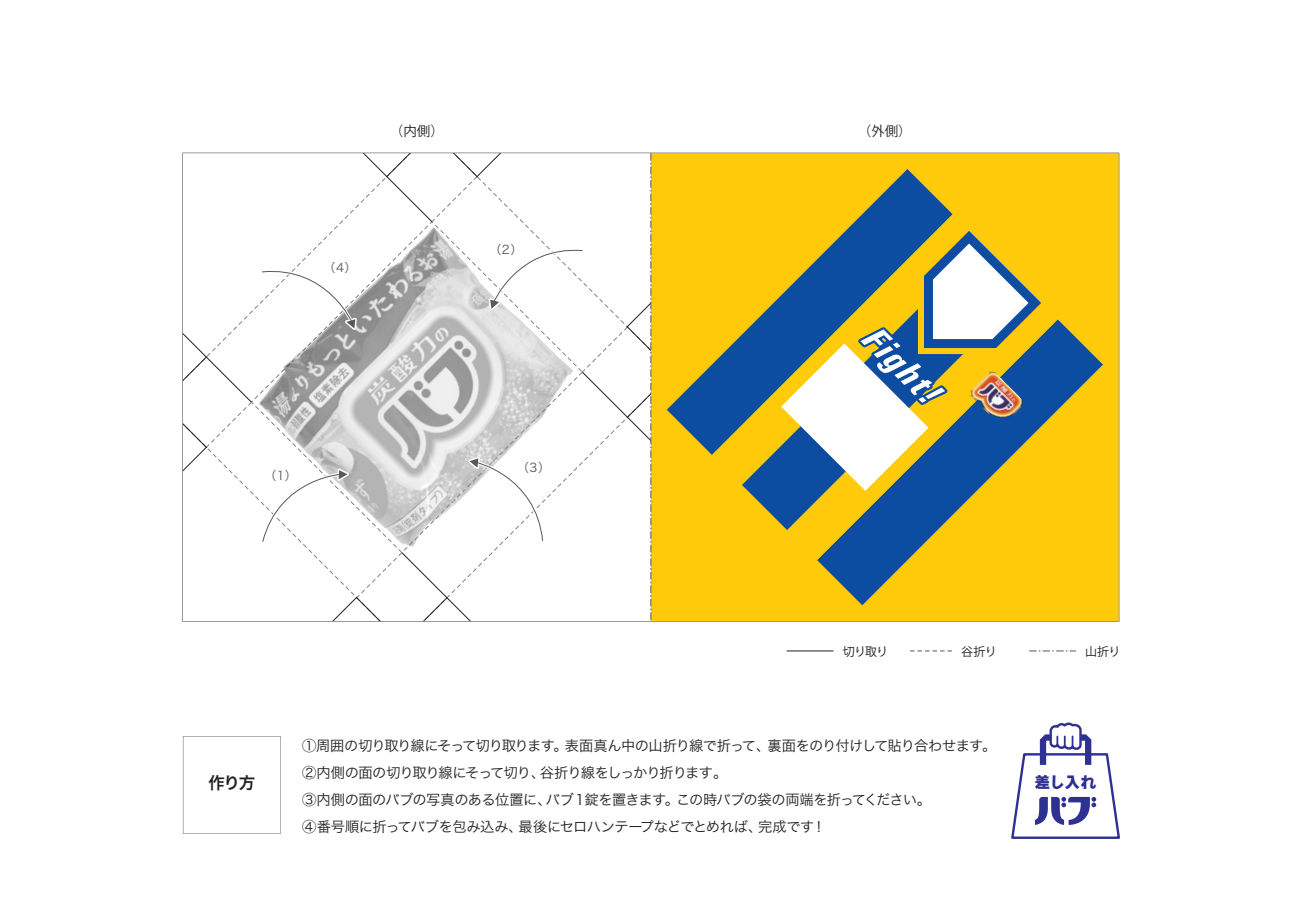
<style>
.page{position:relative;width:1289px;height:919px;background:#fff}
.page>*{position:absolute;margin:0;border:0;box-sizing:border-box;transform-origin:0 0}
.t1{font:italic 700 condensed 36px "Univers";color:#fff;scale:1.1 1}
.t2{font:16.5px "Hira Kaku Pro W6";color:#231f20}
.t3{font:15.75px "Rodin Rose Pro EB";color:#2e3092}
.t4{font:14.25px/27px "Hira Kaku Pro W3";letter-spacing:-.045em;color:#231f20}
.t5{font:13.5px "Koz Go Pro";color:#231f20}
.t6{font:12px "Hira Kaku Pro W3";color:#57585a}
.t7{font:12px "Koz Go Pro";letter-spacing:-.06em;color:#231f20}
</style>
<div class="page">
<svg style="left:182px;top:153px;width:937px;height:468px;fill:#feca0a"></svg>
<svg style="left:183px;top:736px;width:98px;height:97px"></svg>
<svg style="left:1029px;top:650px;width:46px;height:1px"></svg>
<svg style="left:910px;top:650px;width:42px;height:1px"></svg>
<hr style="left:786px;top:650px;width:47px;height:1px;background:#231f20">
<svg style="left:259px;top:152px;width:414px;height:470px"></svg>
<svg style="left:1011px;top:722px;width:109px;height:117px"></svg>
<p class="t6" style="left:323px;top:257px;width:35px">（4）</p>
<p class="t5" style="left:390px;top:122px;width:56px">（内側）</p>
<p class="t6" style="left:489px;top:239px;width:35px">（2）</p>
<p class="t6" style="left:264px;top:464px;width:34px">（1）</p>
<p class="t6" style="left:517px;top:457px;width:35px">（3）</p>
<p class="t5" style="left:858px;top:122px;width:55px">（外側）</p>
<h1 class="t1" style="left:884px;top:317px;width:86px;rotate:45deg">Fight!</h1>
<p class="t2" style="left:208px;top:768px;width:48px">作り方</p>
<p class="t7" style="left:843px;top:643px;width:47px">切り取り</p>
<p class="t7" style="left:961px;top:643px;width:37px">谷折り</p>
<p class="t7" style="left:1085px;top:643px;width:37px">山折り</p>
<p class="t4" style="left:302px;top:730px;width:696px">①周囲の切り取り線にそって切り取ります。表面真ん中の山折り線で折って、裏面をのり付けして貼り合わせます。②内側の面の切り取り線にそって切り、谷折り線をしっかり折ります。<br>③内側の面のバブの写真のある位置に、バブ１錠を置きます。この時バブの袋の両端を折ってください。<br>④番号順に折ってバブを包み込み、最後にセロハンテープなどでとめれば、完成です！</p>
<p class="t3" style="left:1034px;top:771px;width:63px">差し入れ</p>
</div>
